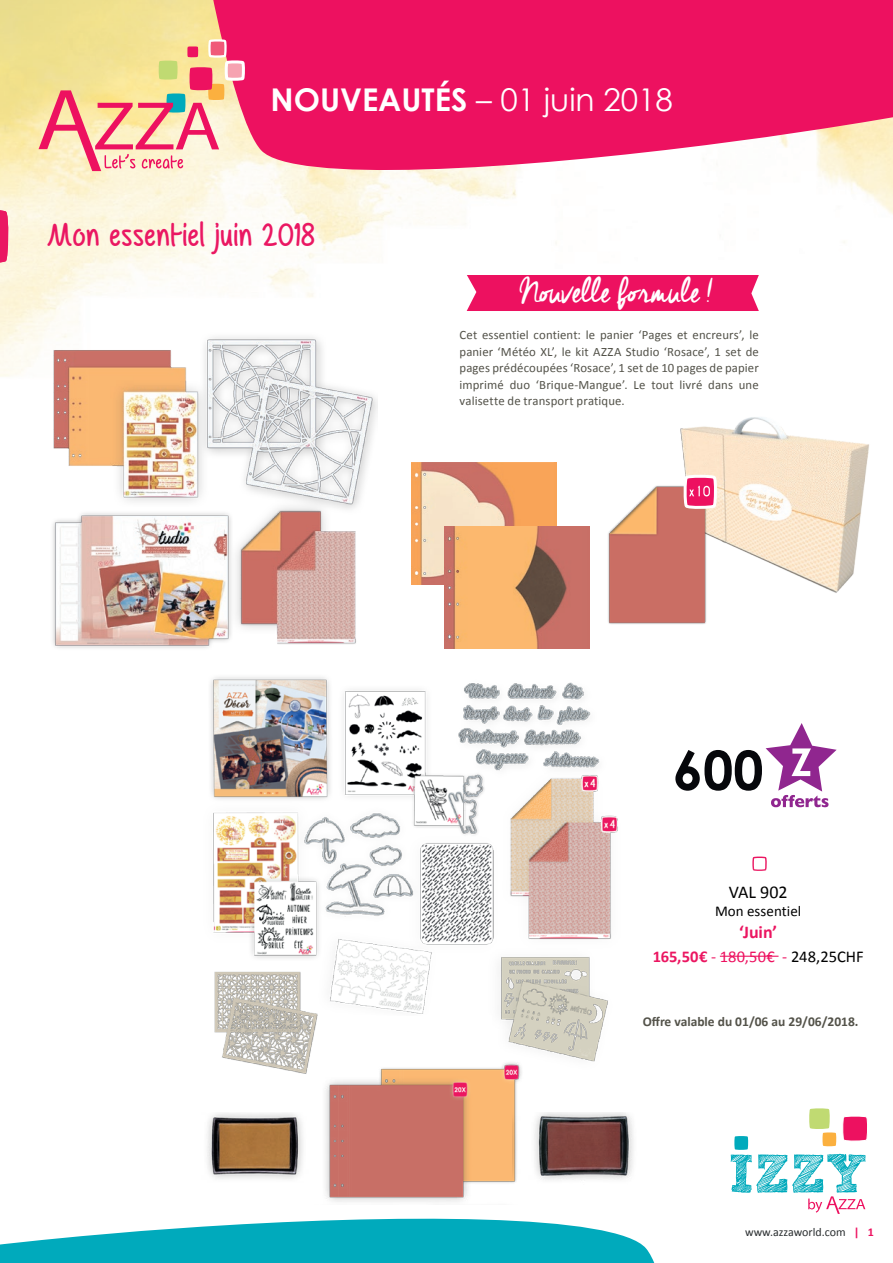
<style>
.page{position:relative;width:893px;height:1263px;background:#fff}
.page>*{position:absolute;margin:0;border:0;box-sizing:border-box;transform-origin:0 0}
.t1{font:700 54px "Century Gothic";color:#06070b}
.t2{font:42px "Cheddar Jack";letter-spacing:-.025em;color:#fff}
.t3{font:33px "Mf Air Balloon";color:#ea1762}
.t4{font:31.35px "Century Gothic";color:#fff}
.t5{font:18px "Calibri";letter-spacing:-.01em;color:#000001}
.t6{font:700 18px "Calibri";color:#eb1661}
.t7{font:16.5px "Calibri";color:#ed1160}
.t8{font:15px "Calibri";color:#000001}
.t9{font:700 13.5px "Calibri";color:#535249}
.t10{font:12.75px/16.5px "Calibri";letter-spacing:.01em;color:#535249;text-align:justify}
.t11{font:12px "Calibri";color:#292d2f}
.s1{font-weight:700}
.s2{font-weight:700;color:#eb1661}
.s3{color:#000001}
.s4{font-weight:700;color:#ed1160}
</style>
<div class="page">
<img style="left:0;top:0;width:845px;height:463px">
<img style="left:657px;top:387px;width:212px;height:206px">
<svg style="left:0;top:209px;width:9px;height:56px"></svg>
<svg style="left:0;top:1218px;width:655px;height:45px;fill:#00aabc"></svg>
<svg style="left:731px;top:1108px;width:137px;height:106px"></svg>
<svg style="left:104px;top:0;width:789px;height:216px;fill:#ed1160"></svg>
<svg style="left:39px;top:37px;width:209px;height:134px;background:#f3c09f"></svg>
<div style="left:467px;top:275px;width:292px;height:36px;background:#ed1160"></div>
<svg style="left:752px;top:856px;width:15px;height:7px"></svg>
<hr style="left:720px;top:956px;width:58px;height:1px;background:#ed1160">
<img style="left:41px;top:329px;width:336px;height:319px">
<svg style="left:766px;top:723px;width:71px;height:84px"></svg>
<img style="left:325px;top:1101px;width:192px;height:101px">
<img style="left:207px;top:1113px;width:96px;height:66px">
<img style="left:512px;top:1112px;width:121px;height:72px">
<img style="left:210px;top:677px;width:408px;height:424px">
<img style="left:411px;top:463px;width:146px;height:122px">
<img style="left:444px;top:526px;width:146px;height:122px">
<img style="left:581px;top:479px;width:151px;height:151px">
<svg style="left:680px;top:472px;width:40px;height:38px"></svg>
<h3 class="t4" style="left:270px;top:80px;width:404px"><span class="s1">NOUVEAUTÉS</span> – 01 juin 2018</h3>
<h3 class="t3" style="left:47px;top:216px;width:270px">Mon essentiel juin 2018</h3>
<h2 class="t2" style="left:520px;top:268px;width:195px">Nouvelle formule !</h2>
<p class="t10" style="left:460px;top:327px;width:301px">Cet essentiel contient: le panier ‘Pages et encreurs’, le panier ‘Météo XL’, le kit AZZA Studio ‘Rosace’, 1 set de pages prédécoupées ‘Rosace’, 1 set de 10 pages de papier imprimé duo ‘Brique-Mangue’. Le tout livré dans une valisette de transport pratique.</p>
<h1 class="t1" style="left:673px;top:736px;width:92px">600</h1>
<h3 class="t5" style="left:729px;top:881px;width:60px">VAL 902</h3>
<p class="t8" style="left:715px;top:901px;width:88px">Mon essentiel</p>
<h3 class="t6" style="left:739px;top:920px;width:40px">‘Juin’</h3>
<p class="t7" style="left:653px;top:946px;width:212px"><span class="s2">165,50€</span> - 180,50€ - <span class="s3">248,25CHF</span></p>
<p class="t9" style="left:643px;top:1012px;width:217px">Offre valable du 01/06 au 29/06/2018.</p>
<p class="t11" style="left:745px;top:1224px;width:130px">www.azzaworld.com <span class="s4">| 1</span></p>
</div>
